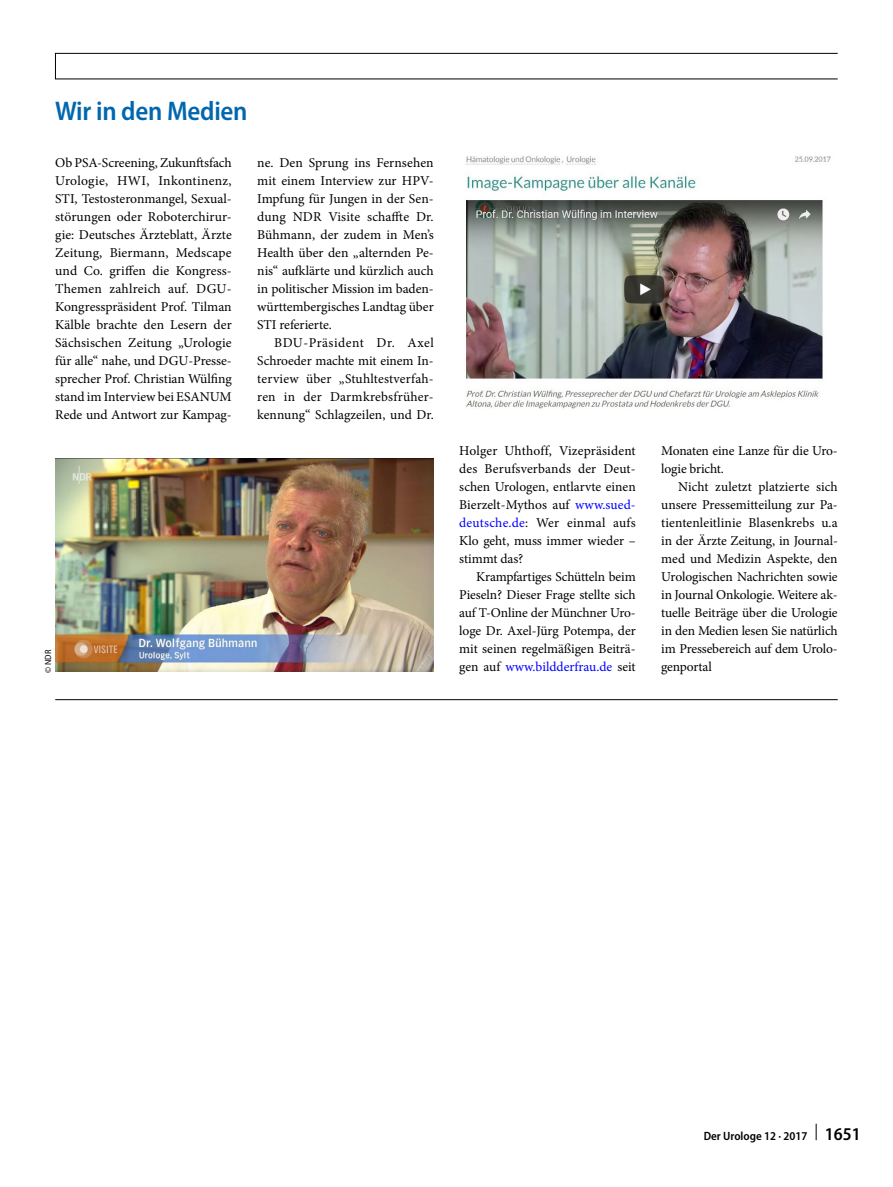
<style>
.page{position:relative;width:893px;height:1187px;background:#fff}
.page>*{position:absolute;margin:0;border:0;box-sizing:border-box;transform-origin:0 0}
.t1{font:600 semi-condensed 27px "Myriad Pro";letter-spacing:-.01em;color:#0067af}
.t2{font:13.5px/18px "Minion Pro";letter-spacing:-.005em;color:#000;text-align:justify}
.t3{font:600 semi-condensed 12px "Myriad Pro";color:#000}
.t4{font:semi-condensed 9px "Myriad Pro";color:#000}
.s1{color:#00f}
.s2{font-size:18px}
</style>
<div class="page">
<svg style="left:816px;top:1123px;width:1px;height:17px"></svg>
<div style="left:55px;top:53px;width:783px;height:26px;border:1px solid #000"></div>
<img style="left:55px;top:458px;width:379px;height:213px">
<img style="left:466px;top:156px;width:365px;height:253px">
<hr style="left:55px;top:699px;width:783px;height:1px;background:#000">
<h1 class="t1" style="left:55px;top:96px;width:194px">Wir in den Medien</h1>
<p class="t2" style="left:55px;top:154px;width:178px">Ob PSA-Screening, Zukunftsfach Urologie, HWI, Inkontinenz, STI, Testosteronmangel, Sexual&shy;störungen oder Roboterchirur&shy;gie: Deutsches Ärzteblatt, Ärzte Zeitung, Biermann, Medscape und Co. griffen die Kongress-Themen zahlreich auf. DGU-Kongresspräsident Prof. Tilman Kälble brachte den Lesern der Sächsischen Zeitung „Urologie für alle“ nahe, und DGU-Presse&shy;sprecher Prof. Christian Wülfing stand im Interview bei ESANUM Rede und Antwort zur Kampag-</p>
<p class="t2" style="left:257px;top:154px;width:178px">ne. Den Sprung ins Fernsehen mit einem Interview zur HPV-Impfung für Jungen in der Sen&shy;dung NDR Visite schaffte Dr.<br>Bühmann, der zudem in Men’s Health über den „alternden Pe&shy;nis“ aufklärte und kürzlich auch in politischer Mission im baden&shy;württembergisches Landtag über STI referierte.</p>
<p class="t2" style="left:257px;top:334px;width:178px;text-indent:17px">BDU-Präsident Dr. Axel Schroeder machte mit einem In&shy;terview über „Stuhltestverfah&shy;ren in der Darmkrebsfrüher&shy;kennung“ Schlagzeilen, und Dr.</p>
<p class="t2" style="left:661px;top:442px;width:178px">Monaten eine Lanze für die Uro&shy;logie bricht.</p>
<p class="t2" style="left:661px;top:478px;width:178px;text-indent:17px">Nicht zuletzt platzierte sich unsere Pressemitteilung zur Pa&shy;tientenleitlinie Blasenkrebs u.a in der Ärzte Zeitung, in Journal&shy;med und Medizin Aspekte, den Urologischen Nachrichten sowie in Journal Onkologie. Weitere ak&shy;tuelle Beiträge über die Urologie in den Medien lesen Sie natürlich im Pressebereich auf dem Urolo-</p>
<p class="t2" style="left:459px;top:442px;width:178px">Holger Uhthoff, Vizepräsident des Berufsverbands der Deut&shy;schen Urologen, entlarvte einen Bierzelt-Mythos auf <span class="s1">www.sued&shy;deutsche.de</span>: Wer einmal aufs Klo geht, muss immer wieder – stimmt das?</p>
<p class="t2" style="left:459px;top:568px;width:178px;text-indent:17px">Krampfartiges Schütteln beim Pieseln? Dieser Frage stellte sich auf T-Online der Münchner Uro&shy;loge Dr. Axel-Jürg Potempa, der mit seinen regelmäßigen Beiträ&shy;gen auf <span class="s1">www.bildderfrau.de</span> seit</p>
<p class="t4" style="left:43px;top:672px;width:24px;rotate:-90deg">© NDR</p>
<p class="t2" style="left:661px;top:658px;width:52px">genportal</p>
<p class="t3" style="left:704px;top:1129px;width:159px">Der Urologe 12 · 2017 <span class="s2">1651</span></p>
</div>
